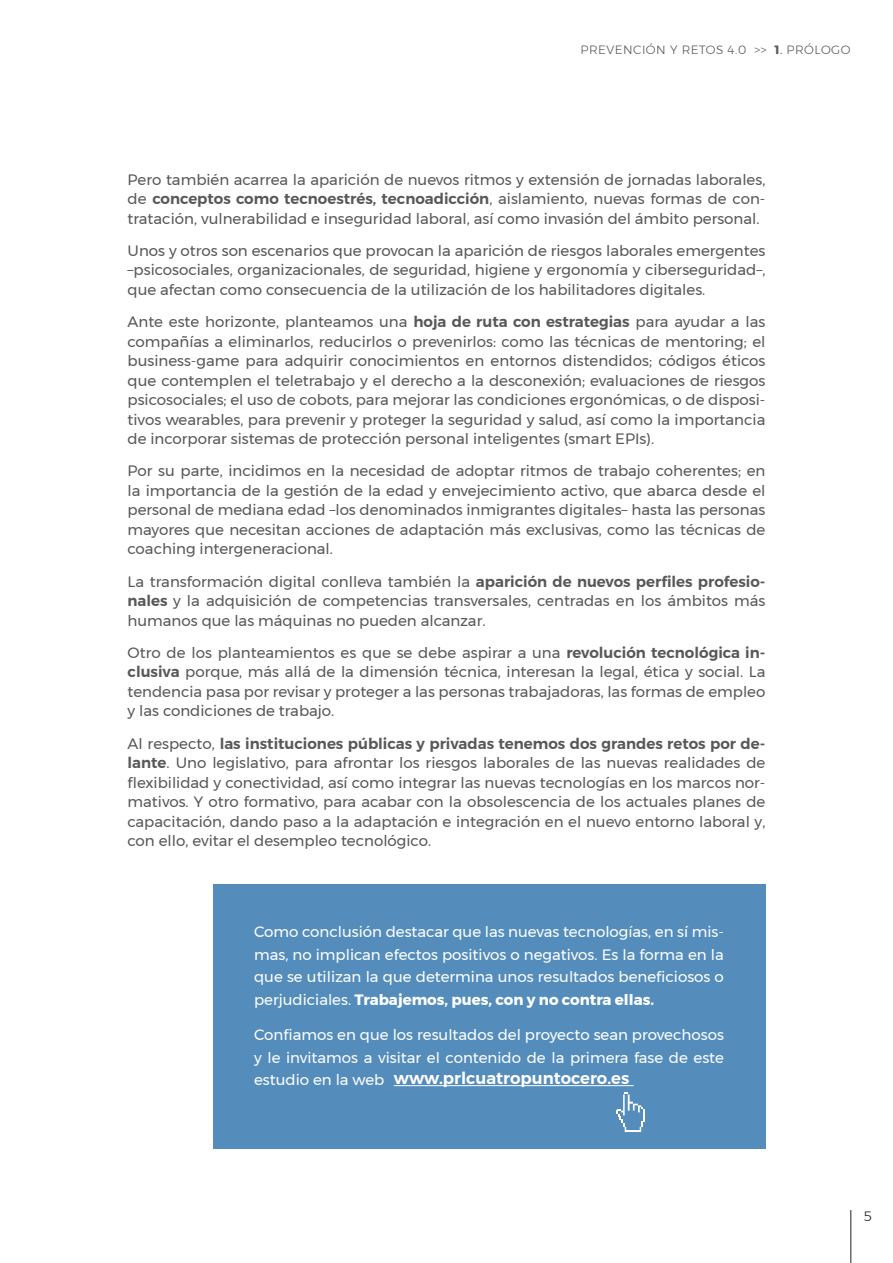
<style>
.page{position:relative;width:893px;height:1263px;background:#fff}
.page>*{position:absolute;margin:0;border:0;box-sizing:border-box;transform-origin:0 0}
.Estilo_de_párrafo_1{font:600 16.5px "Montserrat";color:#fff}
.Estilo_de_párrafo_1-2{font:15px/19.5px "Montserrat";color:#57585a;text-align:justify}
.Estilo_de_párrafo_1-3{font:15px/22.5px "Montserrat";color:#fff;text-align:justify}
.t1{font:300 13.5px "Montserrat";color:#231f20}
.t2{font:300 12px "Montserrat";letter-spacing:.04em;color:#57585a}
.s1{font-weight:700}
.s2{font-weight:400}
.s3{font-weight:600}
</style>
<div class="page">
<hr style="left:850px;top:1210px;width:1px;height:53px;background:#231f20">
<div style="left:213px;top:884px;width:552px;height:265px;background:#548dbb"></div>
<hr style="left:394px;top:1085px;width:240px;height:1px;background:#fff">
<svg style="left:616px;top:1092px;width:29px;height:40px"></svg>
<p class="t2" style="left:580px;top:41px;width:271px">PREVENCIÓN Y RETOS 4.0 &gt;&gt; <span class="s1">1</span><span class="s2">.</span> PRÓLOGO</p>
<p class="Estilo_de_párrafo_1-2" style="left:128px;top:169px;width:639px">Pero también acarrea la aparición de nuevos ritmos y extensión de jornadas laborales, de <span class="s3">conceptos como tecnoestrés, tecnoadicción</span>, aislamiento, nuevas formas de con&shy;tratación, vulnerabilidad e inseguridad laboral, así como invasión del ámbito personal.</p>
<p class="Estilo_de_párrafo_1-2" style="left:128px;top:241px;width:639px">Unos y otros son escenarios que provocan la aparición de riesgos laborales emergentes –psicosociales, organizacionales, de seguridad, higiene y ergonomía y ciberseguridad–, que afectan como consecuencia de la utilización de los habilitadores digitales.</p>
<p class="Estilo_de_párrafo_1-2" style="left:128px;top:312px;width:639px">Ante este horizonte, planteamos una <span class="s3">hoja de ruta con estrategias</span> para ayudar a las compañías a eliminarlos, reducirlos o prevenirlos: como las técnicas de mentoring; el business-game para adquirir conocimientos en entornos distendidos; códigos éticos que contemplen el teletrabajo y el derecho a la desconexión; evaluaciones de riesgos psicosociales; el uso de cobots, para mejorar las condiciones ergonómicas, o de disposi&shy;tivos wearables, para prevenir y proteger la seguridad y salud, así como la importancia de incorporar sistemas de protección personal inteligentes (smart EPIs).</p>
<p class="Estilo_de_párrafo_1-2" style="left:128px;top:461px;width:639px">Por su parte, incidimos en la necesidad de adoptar ritmos de trabajo coherentes; en la importancia de la gestión de la edad y envejecimiento activo, que abarca desde el personal de mediana edad –los denominados inmigrantes digitales– hasta las personas mayores que necesitan acciones de adaptación más exclusivas, como las técnicas de coaching intergeneracional.</p>
<p class="Estilo_de_párrafo_1-2" style="left:128px;top:571px;width:639px">La transformación digital conlleva también la <span class="s3">aparición de nuevos perfiles profesio&shy;nales</span> y la adquisición de competencias transversales, centradas en los ámbitos más humanos que las máquinas no pueden alcanzar.</p>
<p class="Estilo_de_párrafo_1-2" style="left:128px;top:643px;width:639px">Otro de los planteamientos es que se debe aspirar a una <span class="s3">revolución tecnológica in&shy;clusiva</span> porque, más allá de la dimensión técnica, interesan la legal, ética y social. La tendencia pasa por revisar y proteger a las personas trabajadoras, las formas de empleo y las condiciones de trabajo.</p>
<p class="Estilo_de_párrafo_1-2" style="left:128px;top:733px;width:639px">Al respecto, <span class="s3">las instituciones públicas y privadas tenemos dos grandes retos por de&shy;lante</span>. Uno legislativo, para afrontar los riesgos laborales de las nuevas realidades de flexibilidad y conectividad, así como integrar las nuevas tecnologías en los marcos nor&shy;mativos. Y otro formativo, para acabar con la obsolescencia de los actuales planes de capacitación, dando paso a la adaptación e integración en el nuevo entorno laboral y, con ello, evitar el desempleo tecnológico.</p>
<p class="Estilo_de_párrafo_1-3" style="left:254px;top:921px;width:471px">Como conclusión destacar que las nuevas tecnologías, en sí mis&shy;mas, no implican efectos positivos o negativos. Es la forma en la que se utilizan la que determina unos resultados beneficiosos o perjudiciales. <span class="s1">Trabajemos, pues, con y no contra ellas.</span></p>
<p class="Estilo_de_párrafo_1-3" style="left:254px;top:1023px;width:471px">Confiamos en que los resultados del proyecto sean provechosos y le invitamos a visitar el contenido de la primera fase de este estudio en la web</p>
<p class="Estilo_de_párrafo_1" style="left:394px;top:1065px;width:237px">www.prlcuatropuntocero.es</p>
<p class="t1" style="left:863px;top:1205px;width:10px">5</p>
</div>
